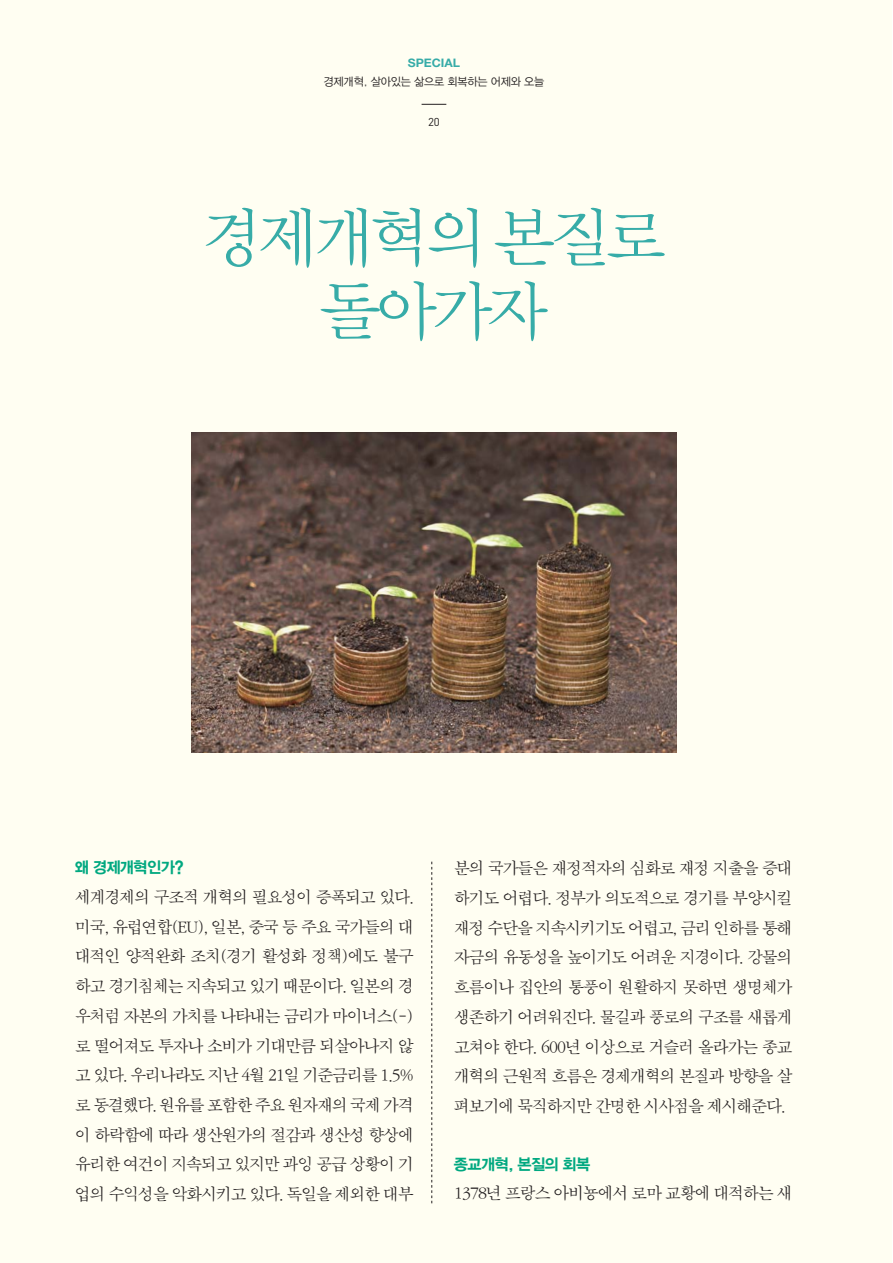
<style>
.page{position:relative;width:893px;height:1263px;background:#fff}
.page>*{position:absolute;margin:0;border:0;box-sizing:border-box;transform-origin:0 0}
.t1{font:64.65px/73.3px "Yoon Myungjo L KS Cms UHC H";letter-spacing:-.075em;color:#37aca8;text-align:center}
.t2{font:16.65px/29.7px "SM3 S Pmu 02 KS Cms UHC H";letter-spacing:-.1em;color:#231f20;text-align:justify}
.t3{font:15.75px "Yoon Gothic B KS Cms UHC H";letter-spacing:-.035em;color:#00a880}
.t4{font:700 11.7px "Helvetica Neue LT Pro";color:#37aca8;scale:1.04 1}
.t5{font:11.4px "Yoon Gothic L KS Cms UHC H";letter-spacing:-.01em;color:#231f20}
.t6{font:11.4px "DIN";color:#231f20}
</style>
<div class="page">
<div style="left:1px;top:0;width:891px;height:1263px;background:#fffef2"></div>
<img style="left:192px;top:432px;width:484px;height:321px">
<svg style="left:422px;top:104px;width:24px;height:1px"></svg>
<svg style="left:431px;top:862px;width:1px;height:341px"></svg>
<p class="t4" style="left:408px;top:56px;width:52px">SPECIAL</p>
<p class="t5" style="left:324px;top:77px;width:222px">경제개혁, 살아있는 삶으로 회복하는 어제와 오늘</p>
<p class="t6" style="left:428px;top:114px;width:13px">20</p>
<h1 class="t1" style="left:201px;top:205px;width:467px">경제개혁의 본질로 돌아가자</h1>
<p class="t3" style="left:75px;top:861px;width:111px">왜 경제개혁인가?</p>
<p class="t2" style="left:75px;top:883px;width:341px">세계경제의 구조적 개혁의 필요성이 증폭되고 있다. 미국, 유럽연합(EU), 일본, 중국 등 주요 국가들의 대 대적인 양적완화 조치(경기 활성화 정책)에도 불구 하고 경기침체는 지속되고 있기 때문이다. 일본의 경 우처럼 자본의 가치를 나타내는 금리가 마이너스(-) 로 떨어져도 투자나 소비가 기대만큼 되살아나지 않 고 있다. 우리나라도 지난 4월 21일 기준금리를 1.5% 로 동결했다. 원유를 포함한 주요 원자재의 국제 가격 이 하락함에 따라 생산원가의 절감과 생산성 향상에 유리한 여건이 지속되고 있지만 과잉 공급 상황이 기 업의 수익성을 악화시키고 있다. 독일을 제외한 대부</p>
<p class="t2" style="left:454px;top:855px;width:341px">분의 국가들은 재정적자의 심화로 재정 지출을 증대 하기도 어렵다. 정부가 의도적으로 경기를 부양시킬 재정 수단을 지속시키기도 어렵고, 금리 인하를 통해 자금의 유동성을 높이기도 어려운 지경이다. 강물의 흐름이나 집안의 통풍이 원활하지 못하면 생명체가 생존하기 어려워진다. 물길과 풍로의 구조를 새롭게 고쳐야 한다. 600년 이상으로 거슬러 올라가는 종교 개혁의 근원적 흐름은 경제개혁의 본질과 방향을 살 펴보기에 묵직하지만 간명한 시사점을 제시해준다.</p>
<p class="t3" style="left:454px;top:1157px;width:138px">종교개혁, 본질의 회복</p>
<p class="t2" style="left:454px;top:1179px;width:341px">1378년 프랑스 아비뇽에서 로마 교황에 대적하는 새</p>
</div>
